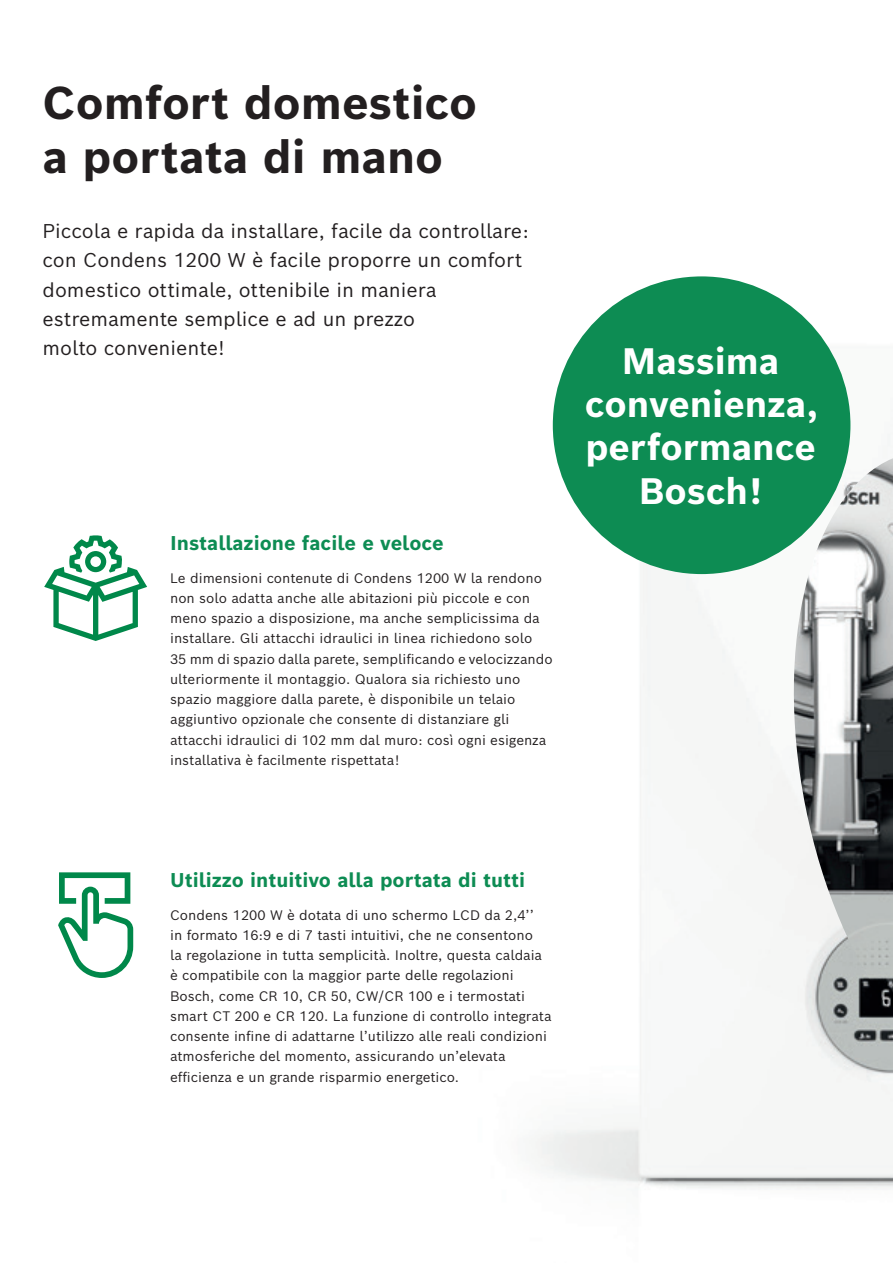
<style>
.page{position:relative;width:893px;height:1263px;background:#fff}
.page>*{position:absolute;margin:0;border:0;box-sizing:border-box;transform-origin:0 0}
.t1{font:700 45px/54px "Bosch Sans";color:#231f20}
.t2{font:700 36px/43.2px "Bosch Sans";color:#fff;text-align:center}
.t3{font:19.5px/29.2px "Bosch Sans";color:#231f20}
.t4{font:700 19.5px "Bosch Sans";color:#0d8c53}
.t5{font:13.5px/20.2px "Bosch Sans";color:#231f20}
</style>
<div class="page">
<img style="left:535px;top:279px;width:358px;height:910px">
<img style="left:773px;top:458px;width:120px;height:556px">
<svg style="left:44px;top:535px;width:103px;height:106px"></svg>
<svg style="left:58px;top:872px;width:75px;height:106px"></svg>
<div style="left:553px;top:276px;width:297px;height:298px;background:#0d8c53;border-radius:50%"></div>
<h1 class="t1" style="left:43px;top:75px;width:436px">Comfort domestico a portata di mano</h1>
<h3 class="t3" style="left:43px;top:216px;width:488px">Piccola e rapida da installare, facile da controllare: con Condens 1200 W è facile proporre un comfort domestico ottimale, ottenibile in maniera estremamente semplice e ad un prezzo<br>molto conveniente!</h3>
<h3 class="t4" style="left:170px;top:530px;width:275px">Installazione facile e veloce</h3>
<p class="t5" style="left:170px;top:567px;width:384px">Le dimensioni contenute di Condens 1200 W la rendono non solo adatta anche alle abitazioni più piccole e con meno spazio a disposizione, ma anche semplicissima da installare. Gli attacchi idraulici in linea richiedono solo<br>35 mm di spazio dalla parete, semplificando e velocizzando ulteriormente il montaggio. Qualora sia richiesto uno spazio maggiore dalla parete, è disponibile un telaio aggiuntivo opzionale che consente di distanziare gli attacchi idraulici di 102 mm dal muro: così ogni esigenza installativa è facilmente rispettata!</p>
<h2 class="t2" style="left:585px;top:339px;width:235px">Massima convenienza, performance<br>Bosch!</h2>
<h3 class="t4" style="left:170px;top:866px;width:357px">Utilizzo intuitivo alla portata di tutti</h3>
<p class="t5" style="left:170px;top:904px;width:383px">Condens 1200 W è dotata di uno schermo LCD da 2,4’’<br>in formato 16:9 e di 7 tasti intuitivi, che ne consentono<br>la regolazione in tutta semplicità. Inoltre, questa caldaia è compatibile con la maggior parte delle regolazioni Bosch, come CR 10, CR 50, CW/CR 100 e i termostati smart CT 200 e CR 120. La funzione di controllo integrata consente infine di adattarne l’utilizzo alle reali condizioni atmosferiche del momento, assicurando un’elevata efficienza e un grande risparmio energetico.</p>
</div>
